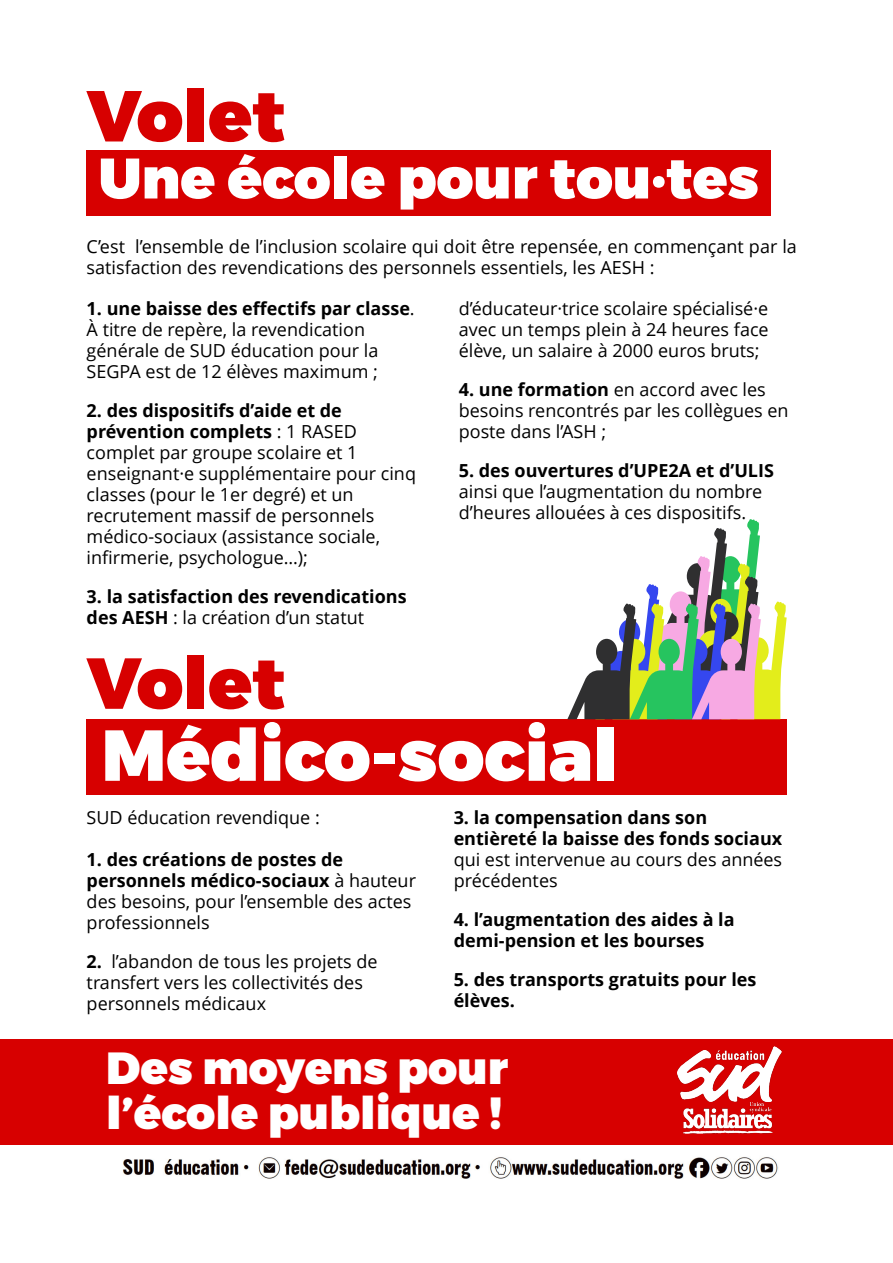
<style>
.page{position:relative;width:893px;height:1263px;background:#fff}
.page>*{position:absolute;margin:0;border:0;box-sizing:border-box;transform-origin:0 0}
.t1{font:900 72px "Montserrat";color:#fff}
.t2{font:900 72px "Montserrat";color:#d70000}
.t3{font:900 57px "Montserrat";color:#fff}
.t4{font:900 45px/45px "Montserrat";color:#fff}
.t5{font:18px/21px "Open Sans";color:#000}
.t6{font:700 18px/21px "Open Sans";color:#000}
.s1{font-weight:700}
.s2{font-weight:400}
</style>
<div class="page">
<img style="left:123px;top:1157px;width:656px;height:22px">
<div style="left:0;top:1039px;width:893px;height:105px;background:#d70000"></div>
<img style="left:677px;top:1046px;width:105px;height:87px">
<div style="left:87px;top:151px;width:684px;height:65px;background:#d70000"></div>
<div style="left:87px;top:719px;width:700px;height:75px;background:#d70000"></div>
<svg style="left:567px;top:519px;width:220px;height:200px"></svg>
<h1 class="t2" style="left:87px;top:72px;width:200px">Volet</h1>
<h2 class="t3" style="left:99px;top:143px;width:662px">Une école pour tou·tes</h2>
<p class="t5" style="left:87px;top:238px;width:712px">C’est l’ensemble de l’inclusion scolaire qui doit être repensée, en commençant par la satisfaction des revendications des personnels essentiels, les AESH :</p>
<p class="t5" style="left:87px;top:300px;width:330px"><span class="s1">1. une baisse des effectifs par classe</span>.<br>À titre de repère, la revendication générale de SUD éducation pour la SEGPA est de 12 élèves maximum ;</p>
<p class="t5" style="left:87px;top:402px;width:331px"><span class="s1">2. des dispositifs d’aide et de prévention complets</span> : 1 RASED complet par groupe scolaire et 1 enseignant·e supplémentaire pour cinq classes (pour le 1er degré) et un recrutement massif de personnels médico-sociaux (assistance sociale, infirmerie, psychologue…);</p>
<p class="t6" style="left:87px;top:588px;width:321px">3. la satisfaction des revendications des AESH <span class="s2">: la création d’un statut</span></p>
<p class="t5" style="left:459px;top:300px;width:311px;text-align:justify">d’éducateur·trice scolaire spécialisé·e avec un temps plein à 24 heures face élève, un salaire à 2000 euros bruts;</p>
<p class="t5" style="left:459px;top:381px;width:331px"><span class="s1">4. une formation</span> en accord avec les besoins rencontrés par les collègues en poste dans l’ASH ;</p>
<p class="t6" style="left:459px;top:462px;width:317px">5. des ouvertures d’UPE2A et d’ULIS</p>
<p class="t5" style="left:459px;top:483px;width:305px">ainsi que l’augmentation du nombre d’heures allouées à ces dispositifs.</p>
<h1 class="t2" style="left:87px;top:639px;width:200px">Volet</h1>
<h1 class="t1" style="left:102px;top:711px;width:518px">Médico-social</h1>
<p class="t5" style="left:87px;top:808px;width:235px">SUD éducation revendique :</p>
<p class="t5" style="left:87px;top:850px;width:331px"><span class="s1">1. des créations de postes de personnels médico-sociaux</span> à hauteur des besoins, pour l’ensemble des actes professionnels</p>
<p class="t5" style="left:87px;top:952px;width:292px"><span class="s1">2.</span> l’abandon de tous les projets de transfert vers les collectivités des personnels médicaux</p>
<p class="t6" style="left:454px;top:808px;width:330px">3. la compensation dans son entièreté la baisse des fonds sociaux</p>
<p class="t5" style="left:454px;top:850px;width:330px">qui est intervenue au cours des années précédentes</p>
<p class="t6" style="left:454px;top:910px;width:282px">4. l’augmentation des aides à la demi-pension et les bourses</p>
<p class="t6" style="left:454px;top:970px;width:304px">5. des transports gratuits pour les élèves.</p>
<h3 class="t4" style="left:106px;top:1046px;width:403px">Des moyens pour l’école publique !</h3>
</div>
